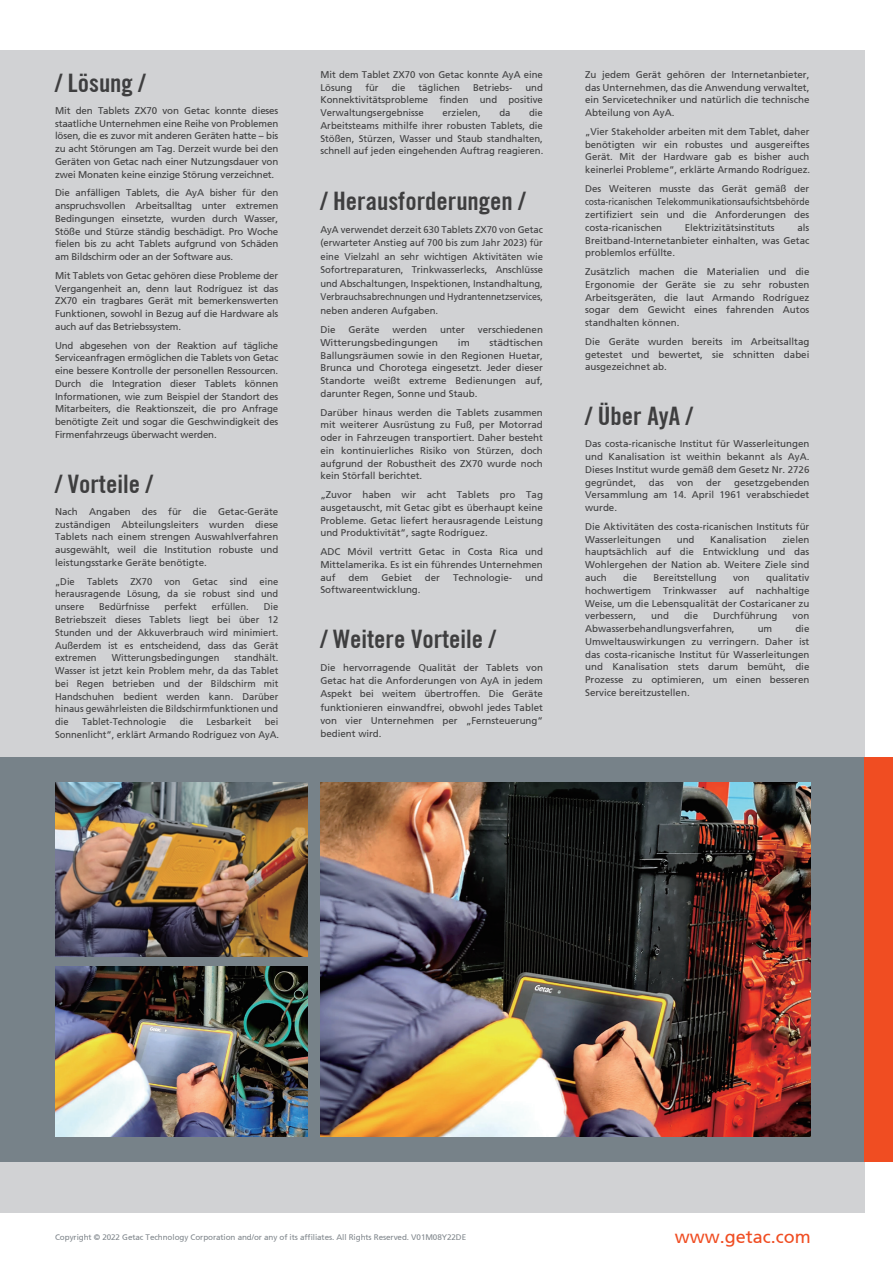
<style>
.page{position:relative;width:893px;height:1263px;background:#fff}
.page>*{position:absolute;margin:0;border:0;box-sizing:border-box;transform-origin:0 0}
.t1{font:700 condensed 25.5px "Trade Gothic No.20";color:#3e3e3f}
.t2{font:18px "Frutiger 55 Roman";color:#f04d22}
.t3{font:9.75px/12.8px "Frutiger 55 Roman";color:#3e3e3f;text-align:justify}
.t4{font:9.75px/12.8px "Frutiger 55 Roman";color:#3e3e3f;text-align:justify;scale:.96 1}
.t5{font:9.75px/12.8px "Frutiger 55 Roman";color:#3e3e3f;text-align:justify;scale:1.05 1}
.t6{font:8.1px "Frutiger 55 Roman";letter-spacing:-.01em;color:#616970}
</style>
<div class="page">
<div style="left:0;top:50px;width:865px;height:1162px;background:#d1d2d4"></div>
<div style="left:0;top:757px;width:865px;height:405px;background:#778289"></div>
<div style="left:865px;top:757px;width:28px;height:405px;background:#f04d22"></div>
<img style="left:320px;top:783px;width:490px;height:353px">
<img style="left:55px;top:782px;width:252px;height:174px">
<img style="left:55px;top:966px;width:252px;height:170px">
<h1 class="t1" style="left:55px;top:67px;width:92px">/ Lösung /</h1>
<p class="t3" style="left:55px;top:104px;width:225px">Mit den Tablets ZX70 von Getac konnte dieses staatliche Unternehmen eine Reihe von Problemen lösen, die es zuvor mit anderen Geräten hatte – bis zu acht Störungen am Tag. Derzeit wurde bei den Geräten von Getac nach einer Nutzungsdauer von zwei Monaten keine einzige Störung verzeichnet.</p>
<p class="t3" style="left:55px;top:187px;width:225px">Die anfälligen Tablets, die AyA bisher für den anspruchsvollen Arbeitsalltag unter extremen Bedingungen einsetzte, wurden durch Wasser, Stöße und Stürze ständig beschädigt. Pro Woche fielen bis zu acht Tablets aufgrund von Schäden am Bildschirm oder an der Software aus.</p>
<p class="t3" style="left:55px;top:269px;width:225px">Mit Tablets von Getac gehören diese Probleme der Vergangenheit an, denn laut Rodríguez ist das ZX70 ein tragbares Gerät mit bemerkenswerten Funktionen, sowohl in Bezug auf die Hardware als auch auf das Betriebssystem.</p>
<p class="t3" style="left:55px;top:339px;width:225px">Und abgesehen von der Reaktion auf tägliche Serviceanfragen ermöglichen die Tablets von Getac eine bessere Kontrolle der personellen Ressourcen.<br>Durch die Integration dieser Tablets können Informationen, wie zum Beispiel der Standort des Mitarbeiters, die Reaktionszeit, die pro Anfrage benötigte Zeit und sogar die Geschwindigkeit des Firmenfahrzeugs überwacht werden.</p>
<h1 class="t1" style="left:55px;top:468px;width:99px">/ Vorteile /</h1>
<p class="t3" style="left:55px;top:505px;width:225px">Nach Angaben des für die Getac-Geräte zuständigen Abteilungsleiters wurden diese Tablets nach einem strengen Auswahlverfahren ausgewählt, weil die Institution robuste und leistungsstarke Geräte benötigte.</p>
<p class="t4" style="left:55px;top:575px;width:234px">„Die Tablets ZX70 von Getac sind eine herausragende Lösung, da sie robust sind und unsere</p>
<p class="t4" style="left:99px;top:600px;width:54px">Bedürfnisse</p>
<p class="t4" style="left:165px;top:600px;width:35px">perfekt</p>
<p class="t4" style="left:212px;top:600px;width:40px">erfüllen.</p>
<p class="t4" style="left:55px;top:600px;width:234px;text-indent:209px">Die Betriebszeit dieses Tablets liegt bei über 12<br>Stunden und der Akkuverbrauch wird minimiert.<br>Außerdem ist es entscheidend, dass das Gerät extremen</p>
<p class="t4" style="left:55px;top:651px;width:234px;text-indent:180px">standhält.<br>Wasser ist jetzt kein Problem mehr, da das Tablet bei Regen betrieben und der Bildschirm mit Handschuhen bedient werden kann. Darüber hinaus gewährleisten die Bildschirmfunktionen und die</p>
<p class="t4" style="left:112px;top:651px;width:114px">Witterungsbedingungen</p>
<p class="t4" style="left:55px;top:715px;width:235px;text-align:right">bei<br>Sonnenlicht“, erklärt Armando Rodríguez von AyA.</p>
<p class="t4" style="left:82px;top:715px;width:89px">Tablet-Technologie</p>
<p class="t4" style="left:180px;top:715px;width:16px">die</p>
<p class="t4" style="left:207px;top:715px;width:48px">Lesbarkeit</p>
<p class="t3" style="left:320px;top:68px;width:224px">Mit dem Tablet ZX70 von Getac konnte AyA eine<br>Lösung</p>
<p class="t3" style="left:365px;top:81px;width:15px">für</p>
<p class="t3" style="left:392px;top:81px;width:15px">die</p>
<p class="t3" style="left:419px;top:81px;width:43px">täglichen</p>
<p class="t3" style="left:473px;top:81px;width:41px">Betriebs-</p>
<p class="t3" style="left:320px;top:81px;width:224px;text-indent:205px">und Konnektivitätsprobleme finden und positive Verwaltungsergebnisse</p>
<p class="t3" style="left:320px;top:106px;width:225px;text-indent:209px">die Arbeitsteams mithilfe ihrer robusten Tablets, die Stößen, Stürzen, Wasser und Staub standhalten, schnell auf jeden eingehenden Auftrag reagieren.</p>
<h1 class="t1" style="left:320px;top:185px;width:207px">/ Herausforderungen /</h1>
<p class="t3" style="left:320px;top:223px;width:224px;line-height:13.5px">AyA verwendet derzeit 630 Tablets ZX70 von Getac (erwarteter Anstieg auf 700 bis zum Jahr 2023) für eine Vielzahl an sehr wichtigen Aktivitäten wie Sofortreparaturen, Trinkwasserlecks, Anschlüsse und Abschaltungen, Inspektionen, Instandhaltung, Verbrauchsabrechnungen und Hydrantennetzservices, neben anderen Aufgaben.</p>
<p class="t3" style="left:320px;top:323px;width:17px">Die</p>
<p class="t3" style="left:349px;top:323px;width:32px">Geräte</p>
<p class="t3" style="left:392px;top:323px;width:36px">werden</p>
<p class="t3" style="left:440px;top:323px;width:26px">unter</p>
<p class="t3" style="left:478px;top:323px;width:67px">verschiedenen</p>
<p class="t5" style="left:320px;top:336px;width:114px">Witterungsbedingungen</p>
<p class="t5" style="left:458px;top:336px;width:13px">im</p>
<p class="t3" style="left:443px;top:106px;width:40px">erzielen,</p>
<p class="t3" style="left:499px;top:106px;width:13px">da</p>
<p class="t5" style="left:320px;top:336px;width:213px;text-indent:169px">städtischen Ballungsräumen sowie in den Regionen Huetar, Brunca und Chorotega eingesetzt. Jeder dieser Standorte weißt extreme Bedienungen auf, darunter Regen, Sonne und Staub.</p>
<p class="t3" style="left:320px;top:406px;width:224px">Darüber hinaus werden die Tablets zusammen mit weiterer Ausrüstung zu Fuß, per Motorrad oder in Fahrzeugen transportiert. Daher besteht ein kontinuierliches Risiko von Stürzen, doch aufgrund der Robustheit des ZX70 wurde noch kein Störfall berichtet.</p>
<p class="t3" style="left:320px;top:488px;width:224px">„Zuvor haben wir acht Tablets pro Tag ausgetauscht, mit Getac gibt es überhaupt keine Probleme. Getac liefert herausragende Leistung und Produktivität“, sagte Rodríguez.</p>
<p class="t3" style="left:320px;top:545px;width:224px">ADC Móvil vertritt Getac in Costa Rica und Mittelamerika. Es ist ein führendes Unternehmen auf</p>
<p class="t3" style="left:349px;top:571px;width:22px">dem</p>
<p class="t3" style="left:382px;top:571px;width:32px">Gebiet</p>
<p class="t3" style="left:425px;top:571px;width:17px">der</p>
<p class="t3" style="left:453px;top:571px;width:61px">Technologie-</p>
<p class="t3" style="left:525px;top:571px;width:19px">und</p>
<p class="t3" style="left:320px;top:584px;width:102px">Softwareentwicklung.</p>
<h1 class="t1" style="left:320px;top:624px;width:177px">/ Weitere Vorteile /</h1>
<p class="t3" style="left:320px;top:660px;width:224px;line-height:13.4px">Die hervorragende Qualität der Tablets von Getac hat die Anforderungen von AyA in jedem Aspekt bei weitem übertroffen. Die Geräte funktionieren einwandfrei, obwohl jedes Tablet von vier Unternehmen per „Fernsteuerung“ bedient wird.</p>
<p class="t3" style="left:585px;top:68px;width:226px">Zu jedem Gerät gehören der Internetanbieter, das Unternehmen, das die Anwendung verwaltet, ein Servicetechniker und natürlich die technische Abteilung von AyA.</p>
<p class="t3" style="left:585px;top:125px;width:227px">„Vier Stakeholder arbeiten mit dem Tablet, daher benötigten wir ein robustes und ausgereiftes Gerät. Mit der Hardware gab es bisher auch keinerlei Probleme“, erklärte Armando Rodríguez.</p>
<p class="t3" style="left:585px;top:182px;width:226px">Des Weiteren musste das Gerät gemäß der costa-ricanischen Telekommunikationsaufsichtsbehörde zertifiziert sein und die Anforderungen des costa-ricanischen</p>
<p class="t3" style="left:585px;top:221px;width:226px;text-indent:212px">als Breitband-Internetanbieter einhalten, was Getac problemlos erfüllte.</p>
<p class="t3" style="left:585px;top:265px;width:226px">Zusätzlich machen die Materialien und die Ergonomie der Geräte sie zu sehr robusten Arbeitsgeräten, die laut Armando Rodríguez sogar dem Gewicht eines fahrenden Autos standhalten können.</p>
<p class="t3" style="left:585px;top:335px;width:226px">Die Geräte wurden bereits im Arbeitsalltag getestet und bewertet, sie schnitten dabei ausgezeichnet ab.</p>
<h1 class="t1" style="left:585px;top:400px;width:109px">/ Über AyA /</h1>
<p class="t3" style="left:585px;top:438px;width:226px">Das costa-ricanische Institut für Wasserleitungen und Kanalisation ist weithin bekannt als AyA.<br>Dieses Institut wurde gemäß dem Gesetz Nr. 2726 gegründet,</p>
<p class="t3" style="left:685px;top:221px;width:91px">Elektrizitätsinstituts</p>
<p class="t3" style="left:585px;top:476px;width:226px;text-indent:149px">gesetzgebenden Versammlung am 14. April 1961 verabschiedet wurde.</p>
<p class="t3" style="left:585px;top:520px;width:226px">Die Aktivitäten des costa-ricanischen Instituts für<br>Wasserleitungen</p>
<p class="t3" style="left:649px;top:476px;width:17px">das</p>
<p class="t3" style="left:677px;top:476px;width:18px">von</p>
<p class="t3" style="left:706px;top:476px;width:17px">der</p>
<p class="t3" style="left:585px;top:533px;width:226px;text-indent:197px">zielen hauptsächlich auf die Entwicklung und das Wohlergehen der Nation ab. Weitere Ziele sind auch</p>
<p class="t3" style="left:677px;top:533px;width:19px">und</p>
<p class="t3" style="left:710px;top:533px;width:58px">Kanalisation</p>
<p class="t3" style="left:585px;top:571px;width:226px;text-indent:181px">qualitativ hochwertigem Trinkwasser auf nachhaltige Weise, um die Lebensqualität der Costaricaner zu verbessern,</p>
<p class="t3" style="left:623px;top:571px;width:16px">die</p>
<p class="t3" style="left:653px;top:571px;width:65px">Bereitstellung</p>
<p class="t3" style="left:733px;top:571px;width:18px">von</p>
<p class="t3" style="left:651px;top:609px;width:19px">und</p>
<p class="t3" style="left:684px;top:609px;width:16px">die</p>
<p class="t3" style="left:713px;top:609px;width:66px">Durchführung</p>
<p class="t3" style="left:793px;top:609px;width:18px">von</p>
<p class="t3" style="left:585px;top:622px;width:151px">Abwasserbehandlungsverfahren,</p>
<p class="t3" style="left:758px;top:622px;width:16px">um</p>
<p class="t3" style="left:585px;top:622px;width:226px;text-indent:210px">die Umweltauswirkungen zu verringern. Daher ist das costa-ricanische Institut für Wasserleitungen und Kanalisation stets darum bemüht, die Prozesse zu optimieren, um einen besseren Service bereitzustellen.</p>
<p class="t6" style="left:55px;top:1233px;width:413px">Copyright © 2022 Getac Technology Corporation and/or any of its affiliates. All Rights Reserved. V01M08Y22DE</p>
<h2 class="t2" style="left:675px;top:1226px;width:137px">www.getac.com</h2>
</div>
